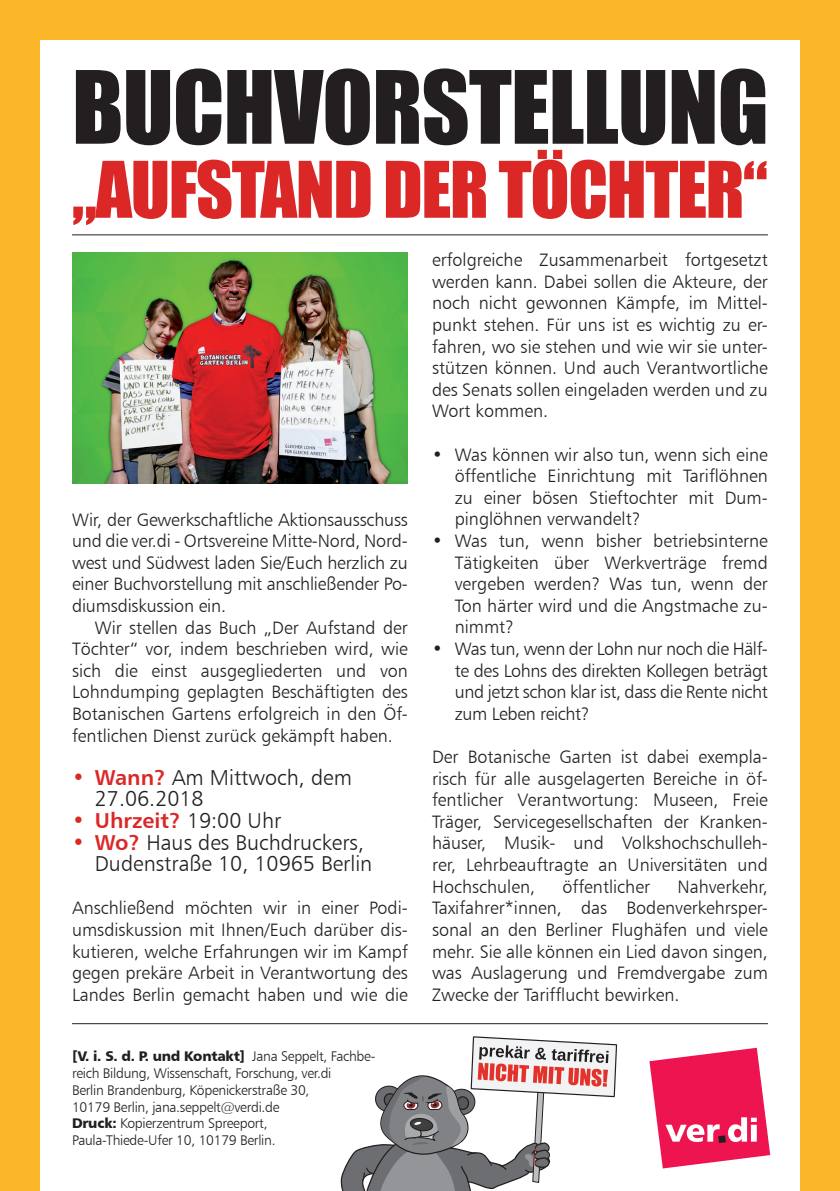
<style>
.page{position:relative;width:840px;height:1191px;background:#fff}
.page>*{position:absolute;margin:0;border:0;box-sizing:border-box;transform-origin:0 0}
.t1{font:93.2px "Impact";letter-spacing:-.01em;color:#231f20}
.t2{font:72px "Impact";letter-spacing:-.02em;color:#db2726}
.t3{font:21.6px/21.6px "Humanist 777 BT Light B";color:#231f20}
.t4{font:21.6px "Humanist 777 BT Bold B";color:#db2726}
.t5{font:18px/21.6px "Humanist 777 BT Light B";color:#231f20;text-align:justify}
.t6{font:14px/16.8px "Humanist 777 BT Light B";letter-spacing:-.02em;color:#231f20}
.t7{font:14px "Humanist 777 BT Black B";letter-spacing:-.02em;color:#231f20}
.s1{font-family:"Humanist 777 BT Bold B";color:#db2726}
.s2{font-family:"Humanist 777 BT Light B";color:#231f20}
.s3{font-family:"Humanist 777 BT Light B"}
.s4{font-family:"Humanist 777 BT Black B"}
</style>
<div class="page">
<hr style="left:72px;top:234px;width:695px;height:1px;background:#231f20">
<div style="left:0;top:0;width:40px;height:1191px;background:#fcb728"></div>
<div style="left:0;top:0;width:839px;height:40px;background:#fcb728"></div>
<div style="left:799px;top:0;width:40px;height:1191px;background:#fcb728"></div>
<img style="left:72px;top:252px;width:336px;height:231px">
<hr style="left:72px;top:1023px;width:695px;height:1px;background:#231f20">
<svg style="left:649px;top:1047px;width:120px;height:121px"></svg>
<svg style="left:340px;top:1036px;width:276px;height:155px"></svg>
<h1 class="t1" style="left:72px;top:35px;width:698px">BUCHVORSTELLUNG</h1>
<h2 class="t2" style="left:72px;top:134px;width:696px">„AUFSTAND DER TÖCHTER“</h2>
<p class="t5" style="left:72px;top:508px;width:337px">Wir, der Gewerkschaftliche Aktionsausschuss und die ver.di - Ortsvereine Mitte-Nord, Nord&shy;west und Südwest laden Sie/Euch herzlich zu einer Buchvorstellung mit anschließender Po&shy;diumsdiskussion ein.</p>
<p class="t5" style="left:72px;top:616px;width:337px;text-indent:23px">Wir stellen das Buch „Der Aufstand der Töchter“ vor, indem beschrieben wird, wie sich die einst ausgegliederten und von Lohndumping geplagten Beschäftigten des Botanischen Gartens erfolgreich in den Öf&shy;fentlichen Dienst zurück gekämpft haben.</p>
<p class="t3" style="left:95px;top:766px;width:258px;text-indent:-23px"><span class="s1">• Wann?</span> Am Mittwoch, dem<br>27.06.2018</p>
<p class="t4" style="left:72px;top:807px;width:211px">• Uhrzeit? <span class="s2">19:00 Uhr</span></p>
<p class="t3" style="left:95px;top:831px;width:279px;text-indent:-23px"><span class="s1">• Wo?</span> Haus des Buchdruckers,<br>Dudenstraße 10, 10965 Berlin</p>
<p class="t5" style="left:72px;top:897px;width:337px">Anschließend möchten wir in einer Podi&shy;umsdiskussion mit Ihnen/Euch darüber dis&shy;kutieren, welche Erfahrungen wir im Kampf gegen prekäre Arbeit in Verantwortung des Landes Berlin gemacht haben und wie die</p>
<p class="t7" style="left:72px;top:1047px;width:305px">[V. i. S. d. P. und Kontakt] <span class="s3">Jana Seppelt, Fachbe-</span></p>
<p class="t6" style="left:72px;top:1064px;width:261px">reich Bildung, Wissenschaft, Forschung, ver.di Berlin Brandenburg, Köpenickerstraße 30, 10179 Berlin, jana.seppelt@verdi.de<br><span class="s4">Druck:</span> Kopierzentrum Spreeport, Paula-Thiede-Ufer 10, 10179 Berlin.</p>
<p class="t5" style="left:432px;top:249px;width:337px">erfolgreiche Zusammenarbeit fortgesetzt werden kann. Dabei sollen die Akteure, der noch nicht gewonnen Kämpfe, im Mittel&shy;punkt stehen. Für uns ist es wichtig zu er&shy;fahren, wo sie stehen und wie wir sie unter&shy;stützen können. Und auch Verantwortliche des Senats sollen eingeladen werden und zu Wort kommen.</p>
<p class="t5" style="left:454px;top:443px;width:314px;text-indent:-23px">• Was können wir also tun, wenn sich eine öffentliche Einrichtung mit Tariflöhnen zu einer bösen Stieftochter mit Dum&shy;pinglöhnen verwandelt?</p>
<p class="t5" style="left:454px;top:529px;width:314px;text-indent:-23px">• Was tun, wenn bisher betriebsinterne Tätigkeiten über Werkverträge fremd vergeben werden? Was tun, wenn der Ton härter wird und die Angstmache zu&shy;nimmt?</p>
<p class="t5" style="left:454px;top:637px;width:314px;text-indent:-23px">• Was tun, wenn der Lohn nur noch die Hälf&shy;te des Lohns des direkten Kollegen beträgt und jetzt schon klar ist, dass die Rente nicht zum Leben reicht?</p>
<p class="t5" style="left:432px;top:745px;width:337px">Der Botanische Garten ist dabei exempla&shy;risch für alle ausgelagerten Bereiche in öf&shy;fentlicher Verantwortung: Museen, Freie Träger, Servicegesellschaften der Kranken&shy;häuser, Musik- und Volkshochschulleh&shy;rer, Lehrbeauftragte an Universitäten und Hochschulen,</p>
<p class="t5" style="left:562px;top:875px;width:89px">öffentlicher</p>
<p class="t5" style="left:432px;top:875px;width:337px;text-indent:245px">Nahverkehr, Taxifahrer*innen, das Bodenverkehrsper&shy;sonal an den Berliner Flughäfen und viele mehr. Sie alle können ein Lied davon singen, was Auslagerung und Fremdvergabe zum Zwecke der Tarifflucht bewirken.</p>
</div>
